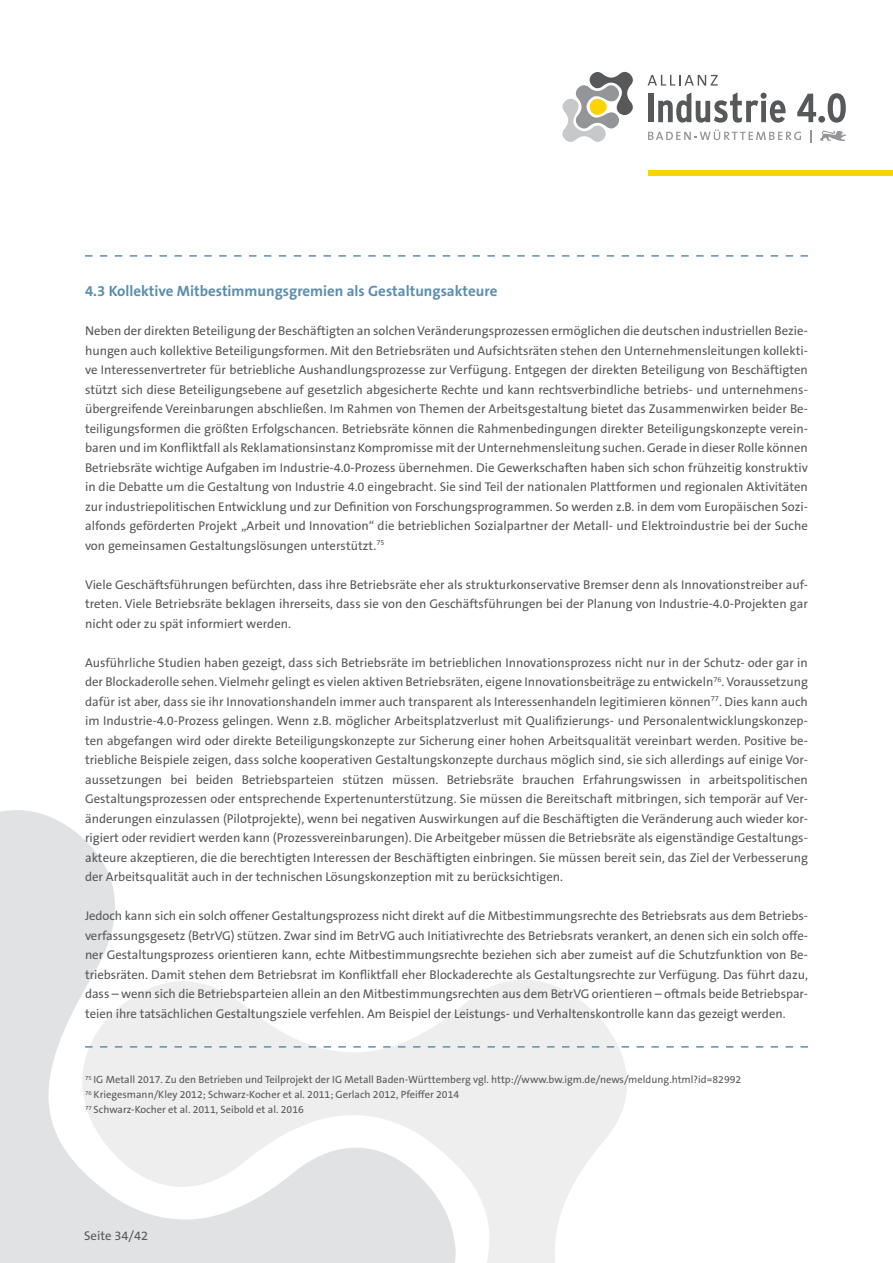
<style>
.page{position:relative;width:893px;height:1263px;background:#fff}
.page>*{position:absolute;margin:0;border:0;box-sizing:border-box;transform-origin:0 0}
.t1{font:700 15px "The Sans B7";color:#5c8fad}
.t2{font:12.75px/19.5px "The Sans B5 Plain";color:#57585a;text-align:justify}
.t3{font:10.5px/15px "The Sans B5 Plain";color:#57585a}
</style>
<div class="page">
<svg style="left:0;top:810px;width:115px;height:453px;fill:#e1e2e4"></svg>
<svg style="left:82px;top:967px;width:558px;height:296px;fill:#eeeeef"></svg>
<div style="left:648px;top:170px;width:245px;height:5px;background:#fed304"></div>
<div style="left:648px;top:94px;width:5px;height:28px;background:#57585a"></div>
<svg style="left:658px;top:92px;width:128px;height:31px"></svg>
<svg style="left:797px;top:94px;width:19px;height:28px"></svg>
<div style="left:818px;top:116px;width:7px;height:7px;background:#57585a;border-radius:50%"></div>
<svg style="left:828px;top:93px;width:18px;height:30px"></svg>
<svg style="left:648px;top:75px;width:70px;height:11px"></svg>
<svg style="left:820px;top:131px;width:26px;height:10px"></svg>
<svg style="left:648px;top:130px;width:153px;height:10px"></svg>
<svg style="left:811px;top:131px;width:1px;height:12px"></svg>
<svg style="left:562px;top:71px;width:71px;height:71px"></svg>
<svg style="left:85px;top:255px;width:723px;height:2px"></svg>
<svg style="left:85px;top:1046px;width:723px;height:1px"></svg>
<p class="t1" style="left:85px;top:283px;width:414px">4.3 Kollektive Mitbestimmungsgremien als Gestaltungsakteure</p>
<p class="t2" style="left:85px;top:322px;width:724px">Neben der direkten Beteiligung der Beschäftigten an solchen Veränderungsprozessen ermöglichen die deutschen industriellen Bezie&shy;hungen auch kollektive Beteiligungsformen. Mit den Betriebsräten und Aufsichtsräten stehen den Unternehmensleitungen kollekti&shy;ve Interessenvertreter für betriebliche Aushandlungsprozesse zur Verfügung. Entgegen der direkten Beteiligung von Beschäftigten stützt sich diese Beteiligungsebene auf gesetzlich abgesicherte Rechte und kann rechtsverbindliche betriebs- und unternehmens&shy;übergreifende Vereinbarungen abschließen. Im Rahmen von Themen der Arbeitsgestaltung bietet das Zusammenwirken beider Be&shy;teiligungsformen die größten Erfolgschancen. Betriebsräte können die Rahmenbedingungen direkter Beteiligungskonzepte verein&shy;baren und im Konfliktfall als Reklamationsinstanz Kompromisse mit der Unternehmensleitung suchen. Gerade in dieser Rolle können Betriebsräte wichtige Aufgaben im Industrie-4.0-Prozess übernehmen. Die Gewerkschaften haben sich schon frühzeitig konstruktiv in die Debatte um die Gestaltung von Industrie 4.0 eingebracht. Sie sind Teil der nationalen Plattformen und regionalen Aktivitäten zur industriepolitischen Entwicklung und zur Definition von Forschungsprogrammen. So werden z.B. in dem vom Europäischen Sozi&shy;alfonds geförderten Projekt „Arbeit und Innovation“ die betrieblichen Sozialpartner der Metall- und Elektroindustrie bei der Suche von gemeinsamen Gestaltungslösungen unterstützt.<sup>75</sup></p>
<p class="t2" style="left:85px;top:575px;width:724px">Viele Geschäftsführungen befürchten, dass ihre Betriebsräte eher als strukturkonservative Bremser denn als Innovationstreiber auf&shy;treten. Viele Betriebsräte beklagen ihrerseits, dass sie von den Geschäftsführungen bei der Planung von Industrie-4.0-Projekten gar nicht oder zu spät informiert werden.</p>
<p class="t2" style="left:85px;top:653px;width:724px">Ausführliche Studien haben gezeigt, dass sich Betriebsräte im betrieblichen Innovationsprozess nicht nur in der Schutz- oder gar in der Blockaderolle sehen. Vielmehr gelingt es vielen aktiven Betriebsräten, eigene Innovationsbeiträge zu entwickeln<sup>76</sup>. Voraussetzung dafür ist aber, dass sie ihr Innovationshandeln immer auch transparent als Interessenhandeln legitimieren können<sup>77</sup>. Dies kann auch im Industrie-4.0-Prozess gelingen. Wenn z.B. möglicher Arbeitsplatzverlust mit Qualifizierungs- und Personalentwicklungskonzep&shy;ten abgefangen wird oder direkte Beteiligungskonzepte zur Sicherung einer hohen Arbeitsqualität vereinbart werden. Positive be&shy;triebliche Beispiele zeigen, dass solche kooperativen Gestaltungskonzepte durchaus möglich sind, sie sich allerdings auf einige Vor&shy;aussetzungen bei beiden Betriebsparteien stützen müssen. Betriebsräte brauchen Erfahrungswissen in arbeitspolitischen Gestaltungsprozessen oder entsprechende Expertenunterstützung. Sie müssen die Bereitschaft mitbringen, sich temporär auf Ver&shy;änderungen einzulassen (Pilotprojekte), wenn bei negativen Auswirkungen auf die Beschäftigten die Veränderung auch wieder kor&shy;rigiert oder revidiert werden kann (Prozessvereinbarungen). Die Arbeitgeber müssen die Betriebsräte als eigenständige Gestaltungs&shy;akteure akzeptieren, die die berechtigten Interessen der Beschäftigten einbringen. Sie müssen bereit sein, das Ziel der Verbesserung der Arbeitsqualität auch in der technischen Lösungskonzeption mit zu berücksichtigen.</p>
<p class="t2" style="left:85px;top:906px;width:724px">Jedoch kann sich ein solch offener Gestaltungsprozess nicht direkt auf die Mitbestimmungsrechte des Betriebsrats aus dem Betriebs&shy;verfassungsgesetz (BetrVG) stützen. Zwar sind im BetrVG auch Initiativrechte des Betriebsrats verankert, an denen sich ein solch offe&shy;ner Gestaltungsprozess orientieren kann, echte Mitbestimmungsrechte beziehen sich aber zumeist auf die Schutzfunktion von Be&shy;triebsräten. Damit stehen dem Betriebsrat im Konfliktfall eher Blockaderechte als Gestaltungsrechte zur Verfügung. Das führt dazu, dass – wenn sich die Betriebsparteien allein an den Mitbestimmungsrechten aus dem BetrVG orientieren – oftmals beide Betriebspar&shy;teien ihre tatsächlichen Gestaltungsziele verfehlen. Am Beispiel der Leistungs- und Verhaltenskontrolle kann das gezeigt werden.</p>
<p class="t3" style="left:85px;top:1072px;width:658px"><sup>75</sup> IG Metall 2017. Zu den Betrieben und Teilprojekt der IG Metall Baden-Württemberg vgl. http://www.bw.igm.de/news/meldung.html?id=82992<br><sup>76</sup> Kriegesmann/Kley 2012; Schwarz-Kocher et al. 2011; Gerlach 2012, Pfeiffer 2014<br><sup>77</sup> Schwarz-Kocher et al. 2011, Seibold et al. 2016</p>
<p class="t2" style="left:84px;top:1226px;width:65px">Seite 34/42</p>
</div>
